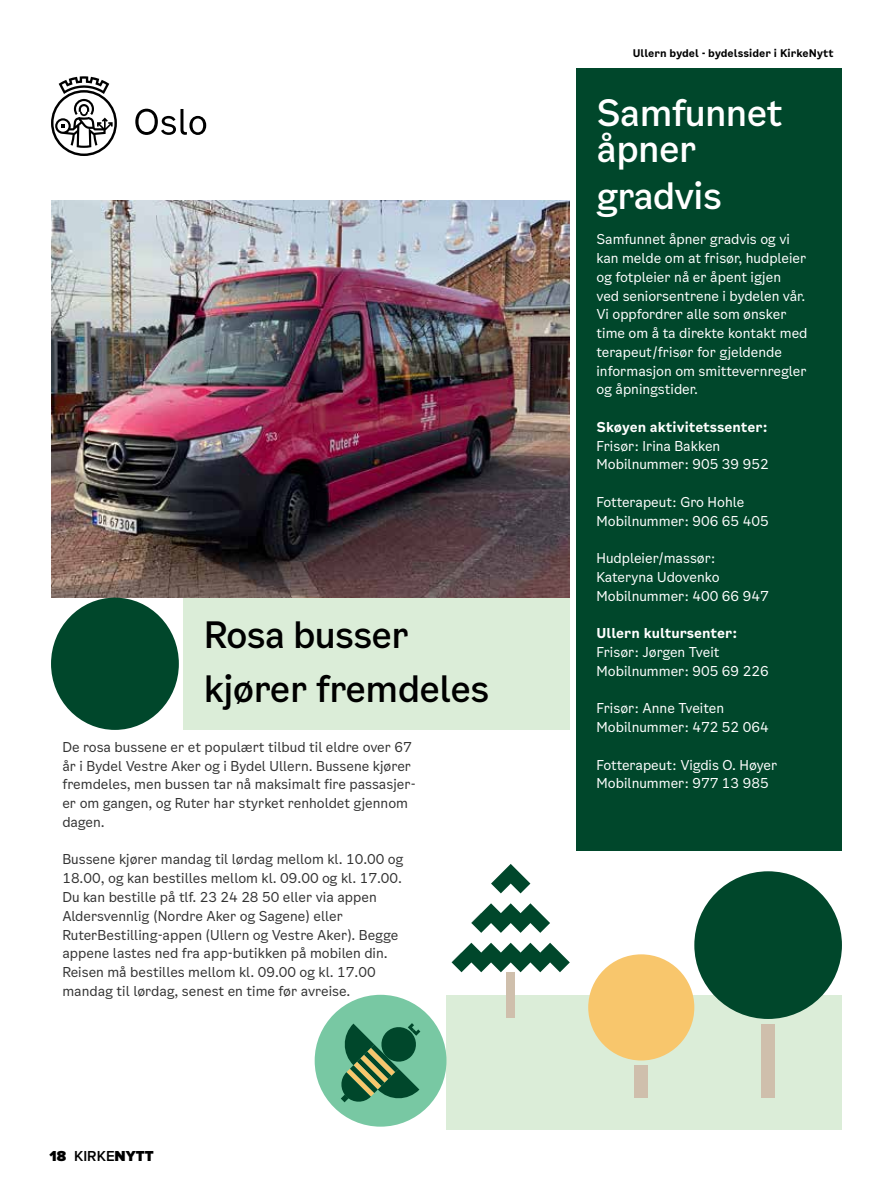
<style>
.page{position:relative;width:893px;height:1191px;background:#fff}
.page>*{position:absolute;margin:0;border:0;box-sizing:border-box;transform-origin:0 0}
.t1{font:500 36px/54px "Oslo Sans";letter-spacing:-.02em;color:#000}
.t2{font:500 36px/36px "Oslo Sans";letter-spacing:-.02em;color:#fff}
.t3{font:900 15px "Proxima Nova";color:#000}
.t4{font:13.5px/18.8px "Oslo Sans";color:#333}
.t5{font:13.5px/18.8px "Oslo Sans";color:#fff}
.t6{font:700 13.5px "Oslo Sans";letter-spacing:-.01em;color:#fff}
.t7{font:700 10.5px "Oslo Sans";color:#000}
.s1{font-weight:600}
</style>
<div class="page">
<div style="left:576px;top:68px;width:266px;height:782px;background:#00472b"></div>
<div style="left:183px;top:597px;width:387px;height:133px;background:#dbedd8"></div>
<svg style="left:51px;top:76px;width:66px;height:80px"></svg>
<svg style="left:135px;top:109px;width:71px;height:26px"></svg>
<img style="left:51px;top:200px;width:519px;height:397px">
<div style="left:51px;top:597px;width:128px;height:133px;background:#00472b;border-radius:50%"></div>
<div style="left:446px;top:995px;width:396px;height:135px;background:#dbedd8"></div>
<div style="left:761px;top:1023px;width:14px;height:74px;background:#cfbfac"></div>
<div style="left:694px;top:871px;width:148px;height:148px;background:#00472b;border-radius:50%"></div>
<div style="left:634px;top:1065px;width:14px;height:32px;background:#cfbfac"></div>
<div style="left:588px;top:954px;width:106px;height:106px;background:#f8c66c;border-radius:50%"></div>
<div style="left:507px;top:972px;width:8px;height:45px;background:#cfbfac"></div>
<svg style="left:491px;top:864px;width:39px;height:29px"></svg>
<svg style="left:471px;top:903px;width:79px;height:30px"></svg>
<svg style="left:452px;top:942px;width:118px;height:30px"></svg>
<div style="left:315px;top:994px;width:131px;height:132px;background:#78c8a3;border-radius:50%"></div>
<svg style="left:341px;top:1023px;width:79px;height:80px"></svg>
<h1 class="t1" style="left:204px;top:608px;width:287px">Rosa busser kjører fremdeles</h1>
<p class="t4" style="left:62px;top:737px;width:355px">De rosa bussene er et populært tilbud til eldre over 67 år i Bydel Vestre Aker og i Bydel Ullern. Bussene kjører fremdeles, men bussen tar nå maksimalt fire passasjer&shy;er om gangen, og Ruter har styrket renholdet gjennom dagen.</p>
<p class="t4" style="left:62px;top:850px;width:343px">Bussene kjører mandag til lørdag mellom kl. 10.00 og 18.00, og kan bestilles mellom kl. 09.00 og kl. 17.00.<br>Du kan bestille på tlf. 23 24 28 50 eller via appen Aldersvennlig (Nordre Aker og Sagene) eller RuterBestilling-appen (Ullern og Vestre Aker). Begge appene lastes ned fra app-butikken på mobilen din.<br>Reisen må bestilles mellom kl. 09.00 og kl. 17.00 mandag til lørdag, senest en time før avreise.</p>
<p class="t3" style="left:50px;top:1149px;width:106px">18 <span class="s1">KIRKE</span>NYTT</p>
<p class="t7" style="left:633px;top:46px;width:202px">Ullern bydel - bydelssider i KirkeNytt</p>
<h1 class="t2" style="left:596px;top:95px;width:188px">Samfunnet åpner</h1>
<h1 class="t2" style="left:596px;top:178px;width:127px">gradvis</h1>
<p class="t5" style="left:596px;top:230px;width:213px">Samfunnet åpner gradvis og vi kan melde om at frisør, hudpleier og fotpleier nå er åpent igjen<br>ved seniorsentrene i bydelen vår.<br>Vi oppfordrer alle som ønsker time om å ta direkte kontakt med terapeut/frisør for gjeldende informasjon om smittevernregler og åpningstider.</p>
<p class="t6" style="left:596px;top:418px;width:173px">Skøyen aktivitetssenter:</p>
<p class="t5" style="left:596px;top:436px;width:174px">Frisør: Irina Bakken<br>Mobilnummer: 905 39 952</p>
<p class="t5" style="left:596px;top:492px;width:174px">Fotterapeut: Gro Hohle<br>Mobilnummer: 906 65 405</p>
<p class="t5" style="left:596px;top:549px;width:174px">Hudpleier/massør:<br>Kateryna Udovenko<br>Mobilnummer: 400 66 947</p>
<p class="t6" style="left:596px;top:624px;width:143px">Ullern kultursenter:</p>
<p class="t5" style="left:596px;top:642px;width:174px">Frisør: Jørgen Tveit<br>Mobilnummer: 905 69 226</p>
<p class="t5" style="left:596px;top:699px;width:174px">Frisør: Anne Tveiten<br>Mobilnummer: 472 52 064</p>
<p class="t5" style="left:596px;top:755px;width:182px">Fotterapeut: Vigdis O. Høyer<br>Mobilnummer: 977 13 985</p>
</div>
